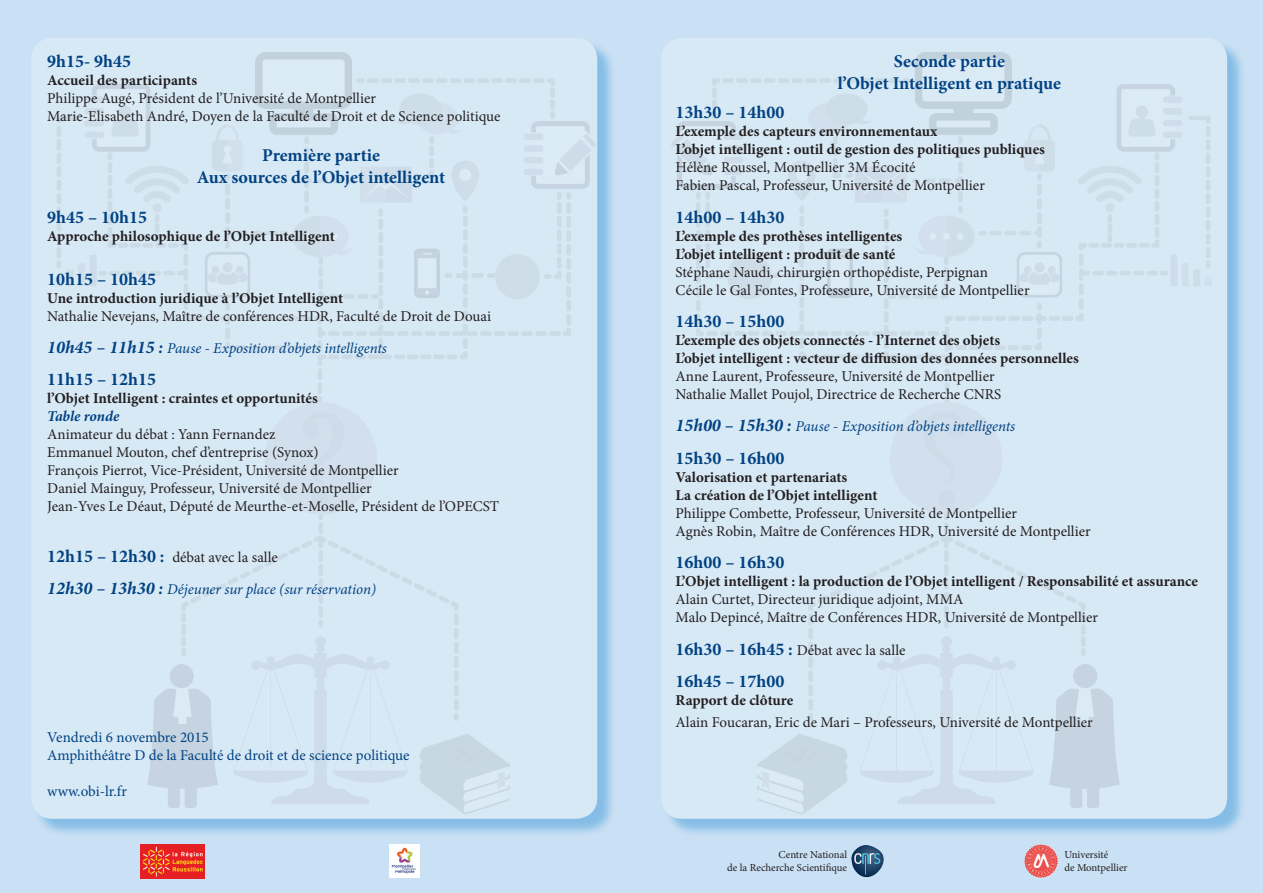
<style>
.page{position:relative;width:1263px;height:893px;background:#cae0f4}
.page>*{position:absolute;margin:0;border:0;box-sizing:border-box;transform-origin:0 0}
.t1{font:700 18px/21.6px "Minion Pro";color:#014282;text-align:center}
.t2{font:15px "Minion Pro";color:#231f20}
.t3{font:700 15px "Minion Pro";color:#231f20}
.t4{font:italic 15px "Minion Pro";letter-spacing:-.005em;color:#014282}
.t5{font:15px "Minion Pro";color:#014282}
.t6{font:italic 700 15px "Minion Pro";letter-spacing:-.005em;color:#014282}
.t7{font:10.65px "Minion Pro";color:#231f20}
.s1{font-weight:700;font-size:18px}
.s2{font-weight:700;font-size:18px;color:#014282}
</style>
<div class="page">
<img style="left:1025px;top:845px;width:33px;height:33px">
<img style="left:851px;top:845px;width:14px;height:25px">
<img style="left:390px;top:844px;width:30px;height:34px">
<img style="left:141px;top:845px;width:63px;height:33px">
<div style="left:33px;top:40px;width:583px;height:798px;background:#6eb2e2;opacity:.75"></div>
<div style="left:31px;top:38px;width:566px;height:781px;background:#d8e9f6;border-radius:21px"></div>
<div style="left:663px;top:40px;width:583px;height:798px;background:#6eb2e2;opacity:.75"></div>
<div style="left:661px;top:38px;width:566px;height:781px;background:#d8e9f6;border-radius:21px"></div>
<p class="t1" style="left:47px;top:50px;width:85px">9h15- 9h45</p>
<p class="t3" style="left:47px;top:70px;width:151px">Accueil des participants</p>
<p class="t2" style="left:47px;top:88px;width:330px">Philippe Augé, Président de l’Université de Montpellier</p>
<p class="t2" style="left:47px;top:106px;width:455px">Marie-Elisabeth André, Doyen de la Faculté de Droit et de Science politique</p>
<p class="t1" style="left:675px;top:101px;width:110px">13h30 – 14h00</p>
<p class="t3" style="left:675px;top:121px;width:263px">L’exemple des capteurs environnementaux</p>
<p class="t3" style="left:675px;top:139px;width:371px">L’objet intelligent : outil de gestion des politiques publiques</p>
<p class="t2" style="left:675px;top:157px;width:242px">Hélène Roussel, Montpellier 3M Écocité</p>
<p class="t2" style="left:675px;top:175px;width:311px">Fabien Pascal, Professeur, Université de Montpellier</p>
<p class="t1" style="left:675px;top:206px;width:110px">14h00 – 14h30</p>
<p class="t3" style="left:675px;top:225px;width:228px">L’exemple des prothèses intelligentes</p>
<p class="t3" style="left:675px;top:243px;width:221px">L’objet intelligent : produit de santé</p>
<p class="t2" style="left:675px;top:262px;width:314px">Stéphane Naudi, chirurgien orthopédiste, Perpignan</p>
<p class="t2" style="left:675px;top:280px;width:355px">Cécile le Gal Fontes, Professeure, Université de Montpellier</p>
<p class="t1" style="left:675px;top:310px;width:110px">14h30 – 15h00</p>
<p class="t3" style="left:675px;top:330px;width:326px">L’exemple des objets connectés - l’Internet des objets</p>
<p class="t3" style="left:675px;top:348px;width:405px">L’objet intelligent : vecteur de diffusion des données personnelles</p>
<p class="t2" style="left:675px;top:366px;width:321px">Anne Laurent, Professeure, Université de Montpellier</p>
<p class="t2" style="left:675px;top:384px;width:327px">Nathalie Mallet Poujol, Directrice de Recherche CNRS</p>
<p class="t4" style="left:675px;top:416px;width:341px"><span class="s1">15h00 – 15h30 :</span> Pause - Exposition d’objets intelligents</p>
<p class="t1" style="left:675px;top:447px;width:110px">15h30 – 16h00</p>
<p class="t3" style="left:675px;top:466px;width:173px">Valorisation et partenariats</p>
<p class="t3" style="left:675px;top:484px;width:203px">La création de l’Objet intelligent</p>
<p class="t2" style="left:675px;top:503px;width:343px">Philippe Combette, Professeur, Université de Montpellier</p>
<p class="t2" style="left:675px;top:521px;width:417px">Agnès Robin, Maître de Conférences HDR, Université de Montpellier</p>
<p class="t1" style="left:675px;top:551px;width:110px">16h00 – 16h30</p>
<p class="t3" style="left:675px;top:571px;width:524px">L’Objet intelligent : la production de l’Objet intelligent / Responsabilité et assurance</p>
<p class="t2" style="left:675px;top:589px;width:289px">Alain Curtet, Directeur juridique adjoint, MMA</p>
<p class="t2" style="left:675px;top:607px;width:424px">Malo Depincé, Maître de Conférences HDR, Université de Montpellier</p>
<p class="t2" style="left:675px;top:640px;width:232px"><span class="s2">16h30 – 16h45 :</span> Débat avec la salle</p>
<p class="t1" style="left:675px;top:670px;width:110px">16h45 – 17h00</p>
<p class="t3" style="left:675px;top:690px;width:119px">Rapport de clôture</p>
<p class="t2" style="left:675px;top:712px;width:419px">Alain Foucaran, Eric de Mari – Professeurs, Université de Montpellier</p>
<p class="t1" style="left:894px;top:50px;width:113px">Seconde partie</p>
<p class="t1" style="left:838px;top:72px;width:225px">l’Objet Intelligent en pratique</p>
<p class="t1" style="left:197px;top:145px;width:250px">Première partie<br>Aux sources de l’Objet intelligent</p>
<p class="t1" style="left:47px;top:207px;width:101px">9h45 – 10h15</p>
<p class="t3" style="left:47px;top:226px;width:289px">Approche philosophique de l’Objet Intelligent</p>
<p class="t1" style="left:47px;top:268px;width:110px">10h15 – 10h45</p>
<p class="t3" style="left:47px;top:287px;width:297px">Une introduction juridique à l’Objet Intelligent</p>
<p class="t2" style="left:47px;top:306px;width:445px">Nathalie Nevejans, Maître de conférences HDR, Faculté de Droit de Douai</p>
<p class="t4" style="left:47px;top:338px;width:341px"><span class="s1">10h45 – 11h15 :</span> Pause - Exposition d’objets intelligents</p>
<p class="t1" style="left:47px;top:369px;width:110px">11h15 – 12h15</p>
<p class="t3" style="left:47px;top:388px;width:272px">l’Objet Intelligent : craintes et opportunités</p>
<p class="t6" style="left:47px;top:406px;width:74px">Table ronde</p>
<p class="t2" style="left:47px;top:424px;width:230px">Animateur du débat : Yann Fernandez</p>
<p class="t2" style="left:47px;top:442px;width:273px">Emmanuel Mouton, chef d’entreprise (Synox)</p>
<p class="t2" style="left:47px;top:460px;width:353px">François Pierrot, Vice-Président, Université de Montpellier</p>
<p class="t2" style="left:47px;top:478px;width:326px">Daniel Mainguy, Professeur, Université de Montpellier</p>
<p class="t2" style="left:47px;top:496px;width:453px">Jean-Yves Le Déaut, Député de Meurthe-et-Moselle, Président de l’OPECST</p>
<p class="t2" style="left:47px;top:547px;width:232px"><span class="s2">12h15 – 12h30 :</span> débat avec la salle</p>
<p class="t4" style="left:47px;top:579px;width:330px"><span class="s1">12h30 – 13h30 :</span> Déjeuner sur place (sur réservation)</p>
<p class="t5" style="left:47px;top:727px;width:163px">Vendredi 6 novembre 2015</p>
<p class="t5" style="left:47px;top:745px;width:364px">Amphithéâtre D de la Faculté de droit et de science politique</p>
<p class="t5" style="left:47px;top:781px;width:81px">www.obi-lr.fr</p>
<p class="t7" style="left:778px;top:847px;width:70px">Centre National</p>
<p class="t7" style="left:727px;top:860px;width:121px">de la Recherche Scientifique</p>
<p class="t7" style="left:1064px;top:847px;width:45px">Université</p>
<p class="t7" style="left:1064px;top:860px;width:65px">de Montpellier</p>
</div>
